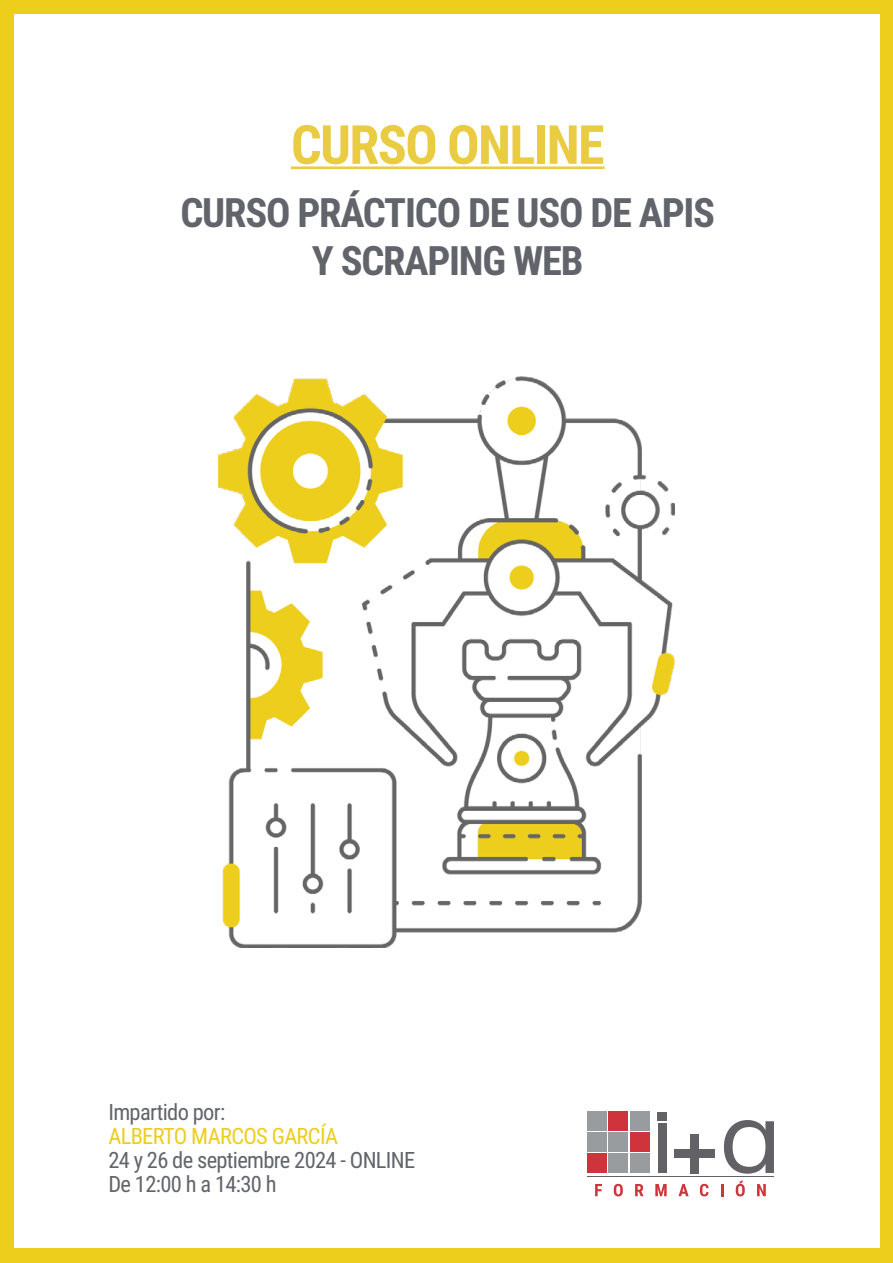
<style>
.page{position:relative;width:893px;height:1263px;background:#fff}
.page>*{position:absolute;margin:0;border:0;box-sizing:border-box;transform-origin:0 0}
.t1{font:700 54px "Roboto Condensed";letter-spacing:-.03em;color:#eacc42}
.t2{font:700 40.5px/48px "Roboto Condensed";letter-spacing:-.03em;color:#61646a;text-align:center}
.t3{font:22.5px/24px "Roboto Condensed";letter-spacing:-.03em;color:#61646a}
.t4{font:22.5px "Roboto Condensed";letter-spacing:-.03em;color:#edce1d}
</style>
<div class="page">
<div style="left:1px;top:1px;width:891px;height:1261px;background:#edce1d"></div>
<div style="left:14px;top:14px;width:865px;height:1233px;background:#fff"></div>
<img style="left:218px;top:376px;width:457px;height:571px">
<svg style="left:595px;top:1184px;width:7px;height:13px"></svg>
<svg style="left:613px;top:1184px;width:10px;height:13px"></svg>
<svg style="left:635px;top:1184px;width:8px;height:13px"></svg>
<svg style="left:655px;top:1184px;width:12px;height:13px"></svg>
<svg style="left:678px;top:1184px;width:11px;height:13px"></svg>
<svg style="left:700px;top:1184px;width:9px;height:13px"></svg>
<div style="left:658px;top:1123px;width:9px;height:50px;background:#616166"></div>
<div style="left:658px;top:1111px;width:9px;height:9px;background:#616166"></div>
<svg style="left:721px;top:1120px;width:53px;height:77px"></svg>
<div style="left:690px;top:1134px;width:9px;height:39px;background:#616166"></div>
<div style="left:675px;top:1149px;width:40px;height:9px;background:#616166"></div>
<div style="left:587px;top:1132px;width:19px;height:19px;background:#999c9e"></div>
<div style="left:608px;top:1153px;width:20px;height:19px;background:#999c9e"></div>
<div style="left:608px;top:1132px;width:20px;height:19px;background:#999c9e"></div>
<div style="left:608px;top:1111px;width:20px;height:19px;background:#cf333b"></div>
<div style="left:630px;top:1132px;width:19px;height:19px;background:#cf333b"></div>
<div style="left:587px;top:1111px;width:19px;height:19px;background:#999c9e"></div>
<div style="left:587px;top:1153px;width:19px;height:19px;background:#cf333b"></div>
<div style="left:630px;top:1153px;width:19px;height:19px;background:#999c9e"></div>
<div style="left:630px;top:1111px;width:19px;height:19px;background:#999c9e"></div>
<hr style="left:587px;top:1177px;width:187px;height:1px;background:#616169">
<hr style="left:291px;top:166px;width:314px;height:3px;background:#eacc42">
<h1 class="t1" style="left:291px;top:107px;width:315px">CURSO ONLINE</h1>
<h2 class="t2" style="left:180px;top:187px;width:536px">CURSO PRÁCTICO DE USO DE APIS<br>Y SCRAPING WEB</h2>
<p class="t3" style="left:108px;top:1099px;width:118px">Impartido por:</p>
<p class="t4" style="left:108px;top:1121px;width:231px">ALBERTO MARCOS GARCÍA</p>
<p class="t3" style="left:108px;top:1147px;width:308px">24 y 26 de septiembre 2024 - ONLINE<br>De 12:00 h a 14:30 h</p>
</div>
